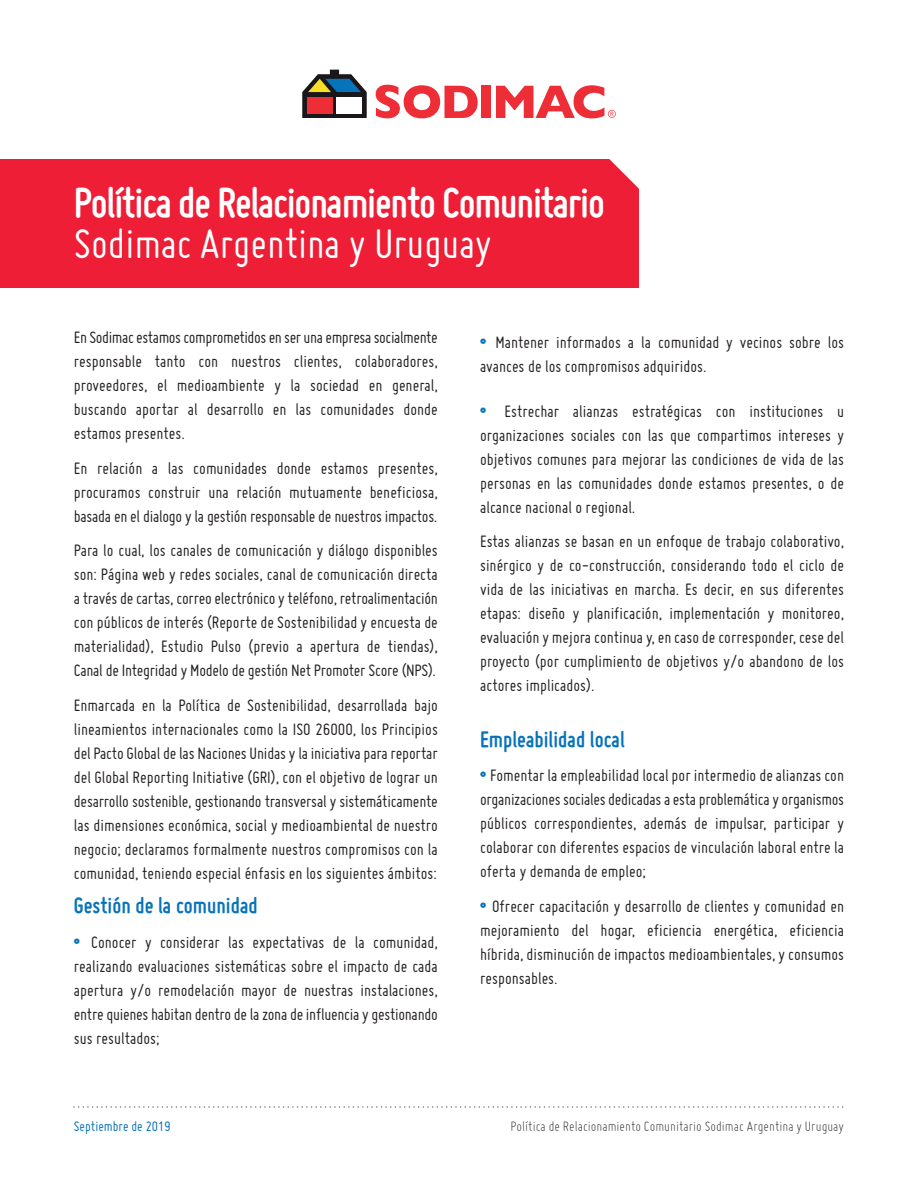
<style>
.page{position:relative;width:918px;height:1188px;background:#fff}
.page>*{position:absolute;margin:0;border:0;box-sizing:border-box;transform-origin:0 0}
.t1{font:700 45px "Miso";letter-spacing:-.025em;color:#fff}
.t2{font:45px "Miso";color:#fff}
.t3{font:700 24px "Miso";color:#0773bb}
.t4{font:18px/24px "Miso";color:#231f20;text-align:justify}
.t5{font:300 15px "Miso";color:#231f20}
.t6{font:15px "Miso";color:#0671ba}
.s1{font-weight:700;font-size:24px;color:#0773bb}
</style>
<div class="page">
<svg style="left:74px;top:1106px;width:770px;height:2px"></svg>
<div style="left:0;top:159px;width:639px;height:129px;background:#ed1e35"></div>
<svg style="left:376px;top:85px;width:102px;height:33px"></svg>
<div style="left:482px;top:86px;width:9px;height:32px;background:#ee2e37"></div>
<svg style="left:496px;top:85px;width:120px;height:33px"></svg>
<svg style="left:302px;top:70px;width:65px;height:48px"></svg>
<h1 class="t1" style="left:74px;top:177px;width:533px">Política de Relacionamiento Comunitario</h1>
<h1 class="t2" style="left:74px;top:218px;width:420px">Sodimac Argentina y Uruguay</h1>
<p class="t4" style="left:74px;top:325px;width:366px">En Sodimac estamos comprometidos en ser una empresa socialmente responsable tanto con nuestros clientes, colaboradores, proveedores, el medioambiente y la sociedad en general, buscando aportar al desarrollo en las comunidades donde estamos presentes.</p>
<p class="t4" style="left:74px;top:456px;width:365px">En relación a las comunidades donde estamos presentes, procuramos construir una relación mutuamente beneficiosa, basada en el dialogo y la gestión responsable de nuestros impactos.</p>
<p class="t4" style="left:74px;top:538px;width:366px">Para lo cual, los canales de comunicación y diálogo disponibles son: Página web y redes sociales, canal de comunicación directa a través de cartas, correo electrónico y teléfono, retroalimentación con públicos de interés (Reporte de Sostenibilidad y encuesta de materialidad), Estudio Pulso (previo a apertura de tiendas), Canal de Integridad y Modelo de gestión Net Promoter Score (NPS).</p>
<p class="t4" style="left:74px;top:693px;width:366px">Enmarcada en la Política de Sostenibilidad, desarrollada bajo lineamientos internacionales como la ISO 26000, los Principios del Pacto Global de las Naciones Unidas y la iniciativa para reportar del Global Reporting Initiative (GRI), con el objetivo de lograr un desarrollo sostenible, gestionando transversal y sistemáticamente las dimensiones económica, social y medioambiental de nuestro negocio; declaramos formalmente nuestros compromisos con la comunidad, teniendo especial énfasis en los siguientes ámbitos:</p>
<h2 class="t3" style="left:74px;top:892px;width:185px">Gestión de la comunidad</h2>
<p class="t4" style="left:74px;top:930px;width:366px"><span class="s1">•</span> Conocer y considerar las expectativas de la comunidad, realizando evaluaciones sistemáticas sobre el impacto de cada apertura y/o remodelación mayor de nuestras instalaciones, entre quienes habitan dentro de la zona de influencia y gestionando sus resultados;</p>
<p class="t6" style="left:74px;top:1118px;width:98px">Septiembre de 2019</p>
<p class="t4" style="left:480px;top:330px;width:365px"><span class="s1">•</span> Mantener informados a la comunidad y vecinos sobre los avances de los compromisos adquiridos.</p>
<p class="t4" style="left:480px;top:399px;width:366px"><span class="s1">•</span> Estrechar alianzas estratégicas con instituciones u organizaciones sociales con las que compartimos intereses y objetivos comunes para mejorar las condiciones de vida de las personas en las comunidades donde estamos presentes, o de alcance nacional o regional.</p>
<p class="t4" style="left:480px;top:529px;width:366px">Estas alianzas se basan en un enfoque de trabajo colaborativo, sinérgico y de co-construcción, considerando todo el ciclo de vida de las iniciativas en marcha. Es decir, en sus diferentes etapas: diseño y planificación, implementación y monitoreo, evaluación y mejora continua y, en caso de corresponder, cese del proyecto (por cumplimiento de objetivos y/o abandono de los actores implicados).</p>
<h2 class="t3" style="left:480px;top:725px;width:146px">Empleabilidad local</h2>
<p class="t4" style="left:480px;top:763px;width:366px"><span class="s1">•</span> Fomentar la empleabilidad local por intermedio de alianzas con organizaciones sociales dedicadas a esta problemática y organismos públicos correspondientes, además de impulsar, participar y colaborar con diferentes espacios de vinculación laboral entre la oferta y demanda de empleo;</p>
<p class="t4" style="left:480px;top:894px;width:366px"><span class="s1">•</span> Ofrecer capacitación y desarrollo de clientes y comunidad en mejoramiento del hogar, eficiencia energética, eficiencia híbrida, disminución de impactos medioambientales, y consumos responsables.</p>
<p class="t5" style="left:511px;top:1118px;width:335px">Política de Relacionamiento Comunitario Sodimac Argentina y Uruguay</p>
</div>
